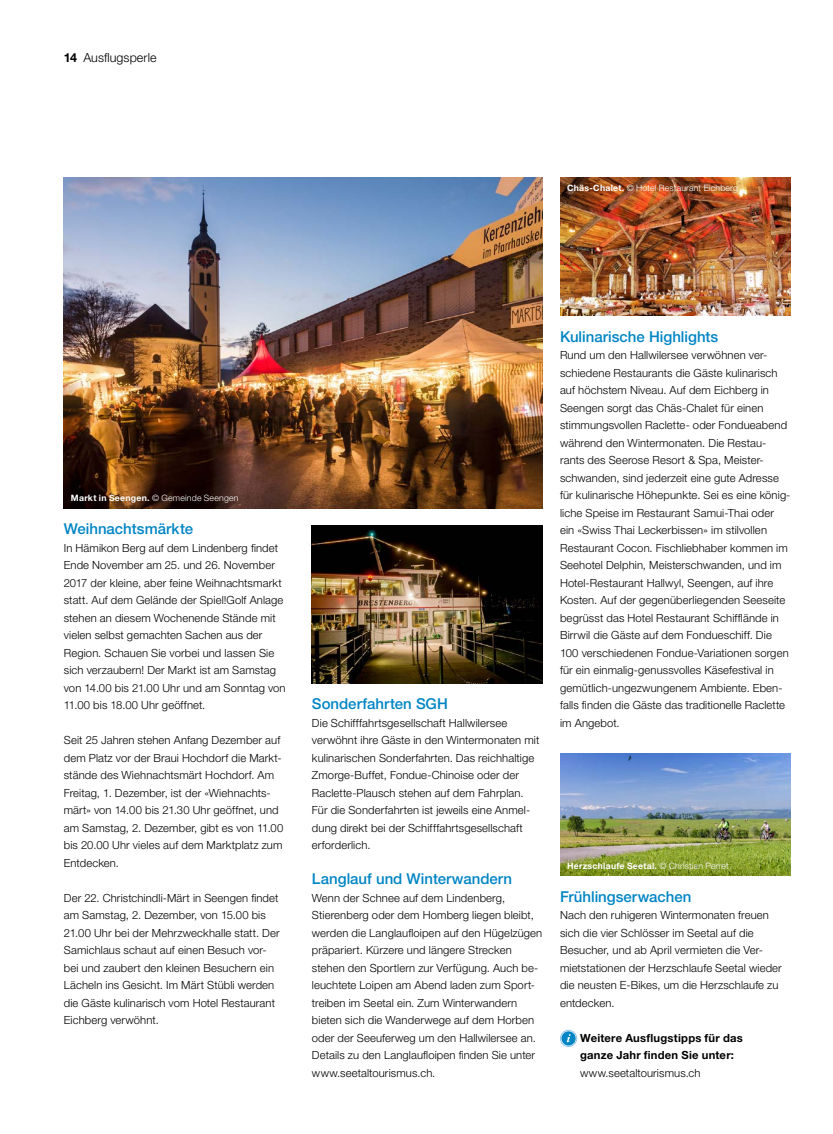
<style>
.page{position:relative;width:833px;height:1134px;background:#fff}
.page>*{position:absolute;margin:0;border:0;box-sizing:border-box;transform-origin:0 0}
.Zwischentitel_gross{font:500 15px "Helvetica Neue LT Std";color:#0085c4}
.t1{font:300 12.5px "Helvetica Neue LT Std";letter-spacing:.005em;color:#000}
.Grundtext{font:300 11.25px/17.5px "Helvetica Neue LT Std";letter-spacing:.01em;color:#000}
.Grundtext-2{font:700 11.25px/17.5px "Helvetica Neue LT Std";letter-spacing:.02em;color:#000}
.Bildlegende{font:300 8.75px "Helvetica Neue LT Std";letter-spacing:.02em;color:#fff}
.Bildlegende-2{font:700 8.75px "Helvetica Neue LT Std";letter-spacing:.03em;color:#fff}
.s1{font-weight:700}
.s2{font-weight:300}
</style>
<div class="page">
<div style="left:560px;top:1030px;width:17px;height:17px;border:1px solid #97c6e7;border-radius:50%"></div>
<div style="left:561px;top:1031px;width:14px;height:14px;background:#0085c4;border-radius:50%"></div>
<svg style="left:566px;top:1034px;width:4px;height:8px"></svg>
<img style="left:560px;top:177px;width:230px;height:139px">
<img style="left:560px;top:753px;width:230px;height:123px">
<img style="left:312px;top:526px;width:230px;height:157px">
<img style="left:64px;top:177px;width:478px;height:331px">
<p class="t1" style="left:64px;top:50px;width:94px"><span class="s1">14</span> Ausflugsperle</p>
<p class="Bildlegende" style="left:567px;top:182px;width:172px"><span class="s1">Chäs-Chalet.</span> © Hotel Restaurant Eichberg</p>
<p class="Bildlegende" style="left:71px;top:493px;width:169px"><span class="s1">Markt in Seengen.</span> © Gemeinde Seengen</p>
<p class="Zwischentitel_gross" style="left:64px;top:520px;width:131px">Weihnachtsmärkte</p>
<p class="Grundtext" style="left:64px;top:539px;width:223px">In Hämikon Berg auf dem Lindenberg findet Ende November am 25. und 26. November 2017 der kleine, aber feine Weihnachtsmarkt statt. Auf dem Gelände der Spiel!Golf Anlage stehen an diesem Wochenende Stände mit vielen selbst gemachten Sachen aus der Region. Schauen Sie vorbei und lassen Sie sich verzaubern! Der Markt ist am Samstag von 14.00 bis 21.00 Uhr und am Sonntag von 11.00 bis 18.00 Uhr geöffnet.</p>
<p class="Grundtext" style="left:64px;top:731px;width:221px">Seit 25 Jahren stehen Anfang Dezember auf dem Platz vor der Braui Hochdorf die Markt&shy;stände des Wiehnachtsmärt Hochdorf. Am Freitag, 1. Dezember, ist der «Wiehnachts&shy;märt» von 14.00 bis 21.30 Uhr geöffnet, und am Samstag, 2. Dezember, gibt es von 11.00 bis 20.00 Uhr vieles auf dem Marktplatz zum Entdecken.</p>
<p class="Grundtext" style="left:64px;top:889px;width:217px">Der 22. Christchindli-Märt in Seengen findet am Samstag, 2. Dezember, von 15.00 bis 21.00 Uhr bei der Mehrzweckhalle statt. Der Samichlaus schaut auf einen Besuch vor&shy;bei und zaubert den kleinen Besuchern ein Lächeln ins Gesicht. Im Märt Stübli werden die Gäste kulinarisch vom Hotel Restaurant Eichberg verwöhnt.</p>
<p class="Zwischentitel_gross" style="left:312px;top:695px;width:137px">Sonderfahrten SGH</p>
<p class="Grundtext" style="left:312px;top:714px;width:229px">Die Schifffahrtsgesellschaft Hallwilersee verwöhnt ihre Gäste in den Wintermonaten mit kulinarischen Sonderfahrten. Das reichhaltige Zmorge-Buffet, Fondue-Chinoise oder der Raclette-Plausch stehen auf dem Fahrplan.<br>Für die Sonderfahrten ist jeweils eine Anmel&shy;dung direkt bei der Schifffahrtsgesellschaft erforderlich.</p>
<p class="Zwischentitel_gross" style="left:312px;top:870px;width:202px">Langlauf und Winterwandern</p>
<p class="Grundtext" style="left:312px;top:889px;width:232px">Wenn der Schnee auf dem Lindenberg, Stierenberg oder dem Homberg liegen bleibt, werden die Langlaufloipen auf den Hügelzügen präpariert. Kürzere und längere Strecken stehen den Sportlern zur Verfügung. Auch be&shy;leuchtete Loipen am Abend laden zum Sport&shy;treiben im Seetal ein. Zum Winterwandern bieten sich die Wanderwege auf dem Horben oder der Seeuferweg um den Hallwilersee an.<br>Details zu den Langlaufloipen finden Sie unter www.seetaltourismus.ch.</p>
<p class="Zwischentitel_gross" style="left:560px;top:328px;width:160px">Kulinarische Highlights</p>
<p class="Grundtext" style="left:560px;top:346px;width:232px">Rund um den Hallwilersee verwöhnen ver&shy;schiedene Restaurants die Gäste kulinarisch auf höchstem Niveau. Auf dem Eichberg in Seengen sorgt das Chäs-Chalet für einen stimmungsvollen Raclette- oder Fondueabend während den Wintermonaten. Die Restau&shy;rants des Seerose Resort &amp; Spa, Meister&shy;schwanden, sind jederzeit eine gute Adresse für kulinarische Höhepunkte. Sei es eine könig&shy;liche Speise im Restaurant Samui-Thai oder ein «Swiss Thai Leckerbissen» im stilvollen Restaurant Cocon. Fischliebhaber kommen im Seehotel Delphin, Meisterschwanden, und im Hotel-Restaurant Hallwyl, Seengen, auf ihre Kosten. Auf der gegenüberliegenden Seeseite begrüsst das Hotel Restaurant Schifflände in Birrwil die Gäste auf dem Fondueschiff. Die 100 verschiedenen Fondue-Variationen sorgen für ein einmalig-genussvolles Käsefestival in gemütlich-ungezwungenem Ambiente. Eben&shy;falls finden die Gäste das traditionelle Raclette im Angebot.</p>
<p class="Bildlegende-2" style="left:567px;top:860px;width:163px">Herzschlaufe Seetal. <span class="s2">© Christian Perret</span></p>
<p class="Zwischentitel_gross" style="left:560px;top:888px;width:133px">Frühlingserwachen</p>
<p class="Grundtext" style="left:560px;top:906px;width:223px">Nach den ruhigeren Wintermonaten freuen sich die vier Schlösser im Seetal auf die Besucher, und ab April vermieten die Ver&shy;mietstationen der Herzschlaufe Seetal wieder die neusten E-Bikes, um die Herzschlaufe zu entdecken.</p>
<p class="Grundtext-2" style="left:580px;top:1029px;width:164px">Weitere Ausflugstipps für das ganze Jahr finden Sie unter: <span class="s2">www.seetaltourismus.ch</span></p>
</div>
